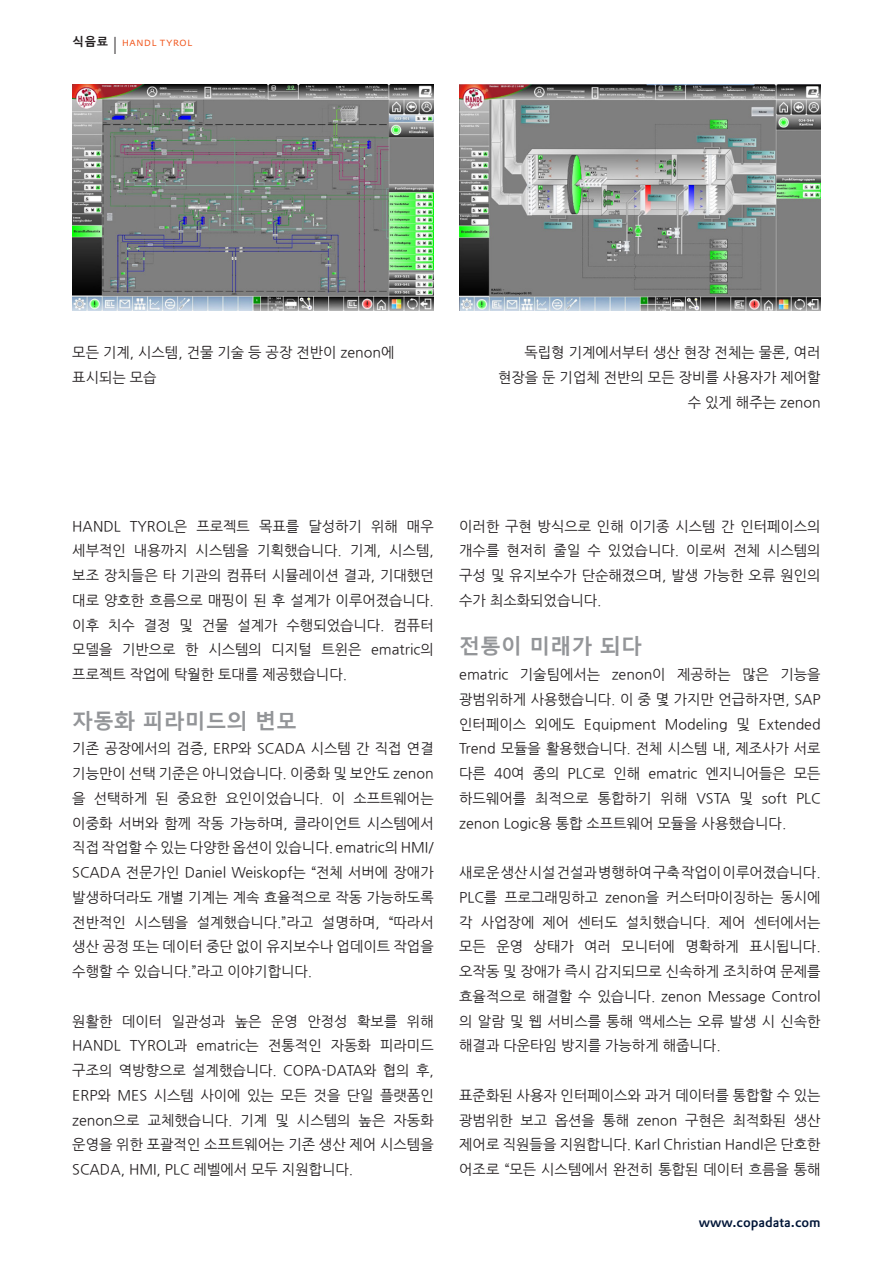
<style>
.page{position:relative;width:893px;height:1263px;background:#fff}
.page>*{position:absolute;margin:0;border:0;box-sizing:border-box;transform-origin:0 0}
.headlines_in_copy_le{font:700 21px "Malgun Gothic";color:#939598}
.copy_no_indent_KR{font:14.25px/24.8px "Nanum Gothic";color:#231f20;text-align:justify}
.Caption_align_right{font:14.25px/24.8px "Nanum Gothic";color:#231f20;text-align:right}
.Caption_left{font:14.25px/24.8px "Nanum Gothic";color:#231f20}
.t1{font:500 13.5px "DTL Prokyon TOT";color:#001537}
.t2{font:300 12px "DTL Prokyon TOT Caps";letter-spacing:.005em;color:#f15921}
.s1{font-family:"Malgun Gothic";font-weight:700;color:#231f20}
.s2{font-size:24px;color:#231f20}
</style>
<div class="page">
<img style="left:72px;top:85px;width:362px;height:225px">
<img style="left:459px;top:85px;width:362px;height:225px">
<p class="t2" style="left:72px;top:34px;width:122px"><span class="s1">식음료</span> <span class="s2">I</span> handl tyrol</p>
<p class="Caption_left" style="left:72px;top:341px;width:324px">모든 기계, 시스템, 건물 기술 등 공장 전반이 zenon에 표시되는 모습</p>
<p class="Caption_align_right" style="left:498px;top:341px;width:324px">독립형 기계에서부터 생산 현장 전체는 물론, 여러 현장을 둔 기업체 전반의 모든 장비를 사용자가 제어할 수 있게 해주는 zenon</p>
<p class="copy_no_indent_KR" style="left:72px;top:514px;width:363px">HANDL TYROL은 프로젝트 목표를 달성하기 위해 매우 세부적인 내용까지 시스템을 기획했습니다. 기계, 시스템, 보조 장치들은 타 기관의 컴퓨터 시뮬레이션 결과, 기대했던 대로 양호한 흐름으로 매핑이 된 후 설계가 이루어졌습니다. 이후 치수 결정 및 건물 설계가 수행되었습니다. 컴퓨터 모델을 기반으로 한 시스템의 디지털 트윈은 ematric의 프로젝트 작업에 탁월한 토대를 제공했습니다.</p>
<p class="headlines_in_copy_le" style="left:72px;top:708px;width:226px">자동화 피라미드의 변모</p>
<p class="copy_no_indent_KR" style="left:72px;top:737px;width:363px">기존 공장에서의 검증, ERP와 SCADA 시스템 간 직접 연결 기능만이 선택 기준은 아니었습니다. 이중화 및 보안도 zenon 을 선택하게 된 중요한 요인이었습니다. 이 소프트웨어는 이중화 서버와 함께 작동 가능하며, 클라이언트 시스템에서 직접 작업할 수 있는 다양한 옵션이 있습니다. ematric의 HMI/ SCADA 전문가인 Daniel Weiskopf는 “전체 서버에 장애가 발생하더라도 개별 기계는 계속 효율적으로 작동 가능하도록 전반적인 시스템을 설계했습니다.”라고 설명하며, “따라서 생산 공정 또는 데이터 중단 없이 유지보수나 업데이트 작업을 수행할 수 있습니다.”라고 이야기합니다.</p>
<p class="copy_no_indent_KR" style="left:72px;top:1009px;width:363px">원활한 데이터 일관성과 높은 운영 안정성 확보를 위해 HANDL TYROL과 ematric는 전통적인 자동화 피라미드 구조의 역방향으로 설계했습니다. COPA-DATA와 협의 후, ERP와 MES 시스템 사이에 있는 모든 것을 단일 플랫폼인 zenon으로 교체했습니다. 기계 및 시스템의 높은 자동화 운영을 위한 포괄적인 소프트웨어는 기존 생산 제어 시스템을 SCADA, HMI, PLC 레벨에서 모두 지원합니다.</p>
<p class="copy_no_indent_KR" style="left:459px;top:514px;width:363px">이러한 구현 방식으로 인해 이기종 시스템 간 인터페이스의 개수를 현저히 줄일 수 있었습니다. 이로써 전체 시스템의 구성 및 유지보수가 단순해졌으며, 발생 가능한 오류 원인의 수가 최소화되었습니다.</p>
<p class="headlines_in_copy_le" style="left:459px;top:634px;width:184px">전통이 미래가 되다</p>
<p class="copy_no_indent_KR" style="left:459px;top:662px;width:363px">ematric 기술팀에서는 zenon이 제공하는 많은 기능을 광범위하게 사용했습니다. 이 중 몇 가지만 언급하자면, SAP 인터페이스 외에도 Equipment Modeling 및 Extended Trend 모듈을 활용했습니다. 전체 시스템 내, 제조사가 서로 다른 40여 종의 PLC로 인해 ematric 엔지니어들은 모든 하드웨어를 최적으로 통합하기 위해 VSTA 및 soft PLC zenon Logic용 통합 소프트웨어 모듈을 사용했습니다.</p>
<p class="copy_no_indent_KR" style="left:459px;top:860px;width:363px">새로운 생산 시설 건설과 병행하여 구축 작업이 이루어졌습니다.<br>PLC를 프로그래밍하고 zenon을 커스터마이징하는 동시에 각 사업장에 제어 센터도 설치했습니다. 제어 센터에서는 모든 운영 상태가 여러 모니터에 명확하게 표시됩니다. 오작동 및 장애가 즉시 감지되므로 신속하게 조치하여 문제를 효율적으로 해결할 수 있습니다. zenon Message Control 의 알람 및 웹 서비스를 통해 액세스는 오류 발생 시 신속한 해결과 다운타임 방지를 가능하게 해줍니다.</p>
<p class="copy_no_indent_KR" style="left:459px;top:1083px;width:363px">표준화된 사용자 인터페이스와 과거 데이터를 통합할 수 있는 광범위한 보고 옵션을 통해 zenon 구현은 최적화된 생산 제어로 직원들을 지원합니다. Karl Christian Handl은 단호한 어조로 “모든 시스템에서 완전히 통합된 데이터 흐름을 통해</p>
<p class="t1" style="left:699px;top:1213px;width:124px">www.copadata.com</p>
</div>
